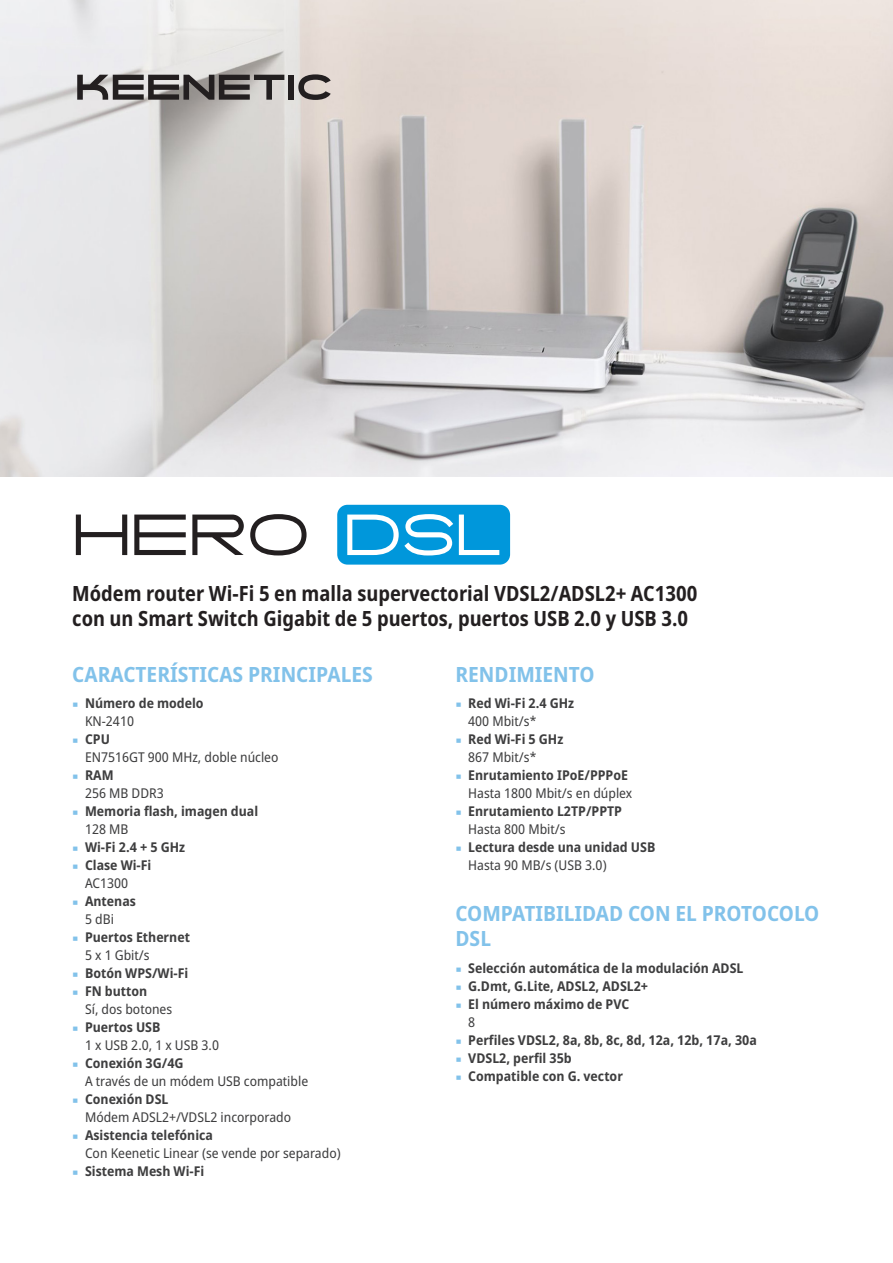
<style>
.page{position:relative;width:893px;height:1263px;background:#fff}
.page>*{position:absolute;margin:0;border:0;box-sizing:border-box;transform-origin:0 0}
.t1{font:54px "KEENETICM";color:#231f20}
.Model_description{font:700 semi-condensed 21px/25.5px "Noto Sans";color:#231f20;scale:.95 1}
.t2{font:700 semi-condensed 21px/25.2px "Noto Sans";color:#82c2ea}
.t3{font:700 semi-condensed 13.5px/18px "Noto Sans";color:#3e3e3f}
.t4{font:semi-condensed 13.5px/18px "Noto Sans";color:#3e3e3f}
.s1{color:#0097db}
.s2{font-family:"Pragmatica TT";font-weight:400;font-stretch:normal;font-size:10.8px;color:#82c2ea}
.s3{font-weight:400}
.s4{font-family:"Pragmatica TT";font-stretch:normal;font-size:10.8px;color:#82c2ea}
.s5{font-weight:700}
</style>
<div class="page">
<img style="left:0;top:0;width:893px;height:476px">
<div style="left:289px;top:75px;width:5px;height:25px;background:#231f20"></div>
<svg style="left:77px;top:75px;width:207px;height:25px;background:#747171"></svg>
<svg style="left:298px;top:74px;width:33px;height:26px"></svg>
<p class="t1" style="left:72px;top:500px;width:439px">HERO <span class="s1">Ñ</span></p>
<p class="Model_description" style="left:72px;top:581px;width:660px">Módem router Wi-Fi 5 en malla supervectorial VDSL2/ADSL2+ AC1300 con un Smart Switch Gigabit de 5 puertos, puertos USB 2.0 y USB 3.0</p>
<p class="t2" style="left:72px;top:662px;width:302px">CARACTERÍSTICAS PRINCIPALES</p>
<p class="t3" style="left:85px;top:694px;width:120px;text-indent:-13px"><span class="s2">Ӝ</span> Número de modelo<br><span class="s3">KN-2410</span></p>
<p class="t4" style="left:85px;top:730px;width:195px;text-indent:-13px"><span class="s4">Ӝ</span> <span class="s5">CPU<br></span>EN7516GT 900 MHz, doble núcleo</p>
<p class="t4" style="left:85px;top:766px;width:80px;text-indent:-13px"><span class="s4">Ӝ</span> <span class="s5">RAM<br></span>256 MB DDR3</p>
<p class="t3" style="left:85px;top:802px;width:175px;text-indent:-13px"><span class="s2">Ӝ</span> Memoria flash, imagen dual<br><span class="s3">128 MB</span></p>
<p class="t3" style="left:72px;top:838px;width:114px"><span class="s2">Ӝ</span> Wi-Fi 2.4 + 5 GHz</p>
<p class="t3" style="left:85px;top:856px;width:68px;text-indent:-13px"><span class="s2">Ӝ</span> Clase Wi-Fi<br><span class="s3">AC1300</span></p>
<p class="t3" style="left:85px;top:892px;width:52px;text-indent:-13px"><span class="s2">Ӝ</span> Antenas<br><span class="s3">5 dBi</span></p>
<p class="t3" style="left:85px;top:928px;width:106px;text-indent:-13px"><span class="s2">Ӝ</span> Puertos Ethernet<br><span class="s3">5 x 1 Gbit/s</span></p>
<p class="t3" style="left:72px;top:964px;width:118px"><span class="s2">Ӝ</span> Botón WPS/Wi-Fi</p>
<p class="t4" style="left:85px;top:982px;width:89px;text-indent:-13px"><span class="s4">Ӝ</span> <span class="s5">FN button<br></span>Sí, dos botones</p>
<p class="t4" style="left:85px;top:1018px;width:136px;text-indent:-13px"><span class="s4">Ӝ</span> <span class="s5">Puertos USB<br></span>1 x USB 2.0, 1 x USB 3.0</p>
<p class="t4" style="left:85px;top:1054px;width:225px;text-indent:-13px"><span class="s4">Ӝ</span> <span class="s5">Conexión 3G/4G<br></span>A través de un módem USB compatible</p>
<p class="t4" style="left:85px;top:1090px;width:208px;text-indent:-13px"><span class="s4">Ӝ</span> <span class="s5">Conexión DSL<br></span>Módem ADSL2+/VDSL2 incorporado</p>
<p class="t4" style="left:85px;top:1126px;width:257px;text-indent:-13px"><span class="s4">Ӝ</span> <span class="s5">Asistencia telefónica<br></span>Con Keenetic Linear (se vende por separado)</p>
<p class="t3" style="left:72px;top:1162px;width:134px"><span class="s2">Ӝ</span> Sistema Mesh Wi-Fi</p>
<p class="t2" style="left:455px;top:662px;width:141px">RENDIMIENTO</p>
<p class="t3" style="left:468px;top:694px;width:107px;text-indent:-13px"><span class="s2">Ӝ</span> Red Wi-Fi 2.4 GHz<br><span class="s3">400 Mbit/s*</span></p>
<p class="t3" style="left:468px;top:730px;width:97px;text-indent:-13px"><span class="s2">Ӝ</span> Red Wi-Fi 5 GHz<br><span class="s3">867 Mbit/s*</span></p>
<p class="t4" style="left:468px;top:766px;width:166px;text-indent:-13px"><span class="s4">Ӝ</span> <span class="s5">Enrutamiento IPoE/PPPoE<br></span>Hasta 1800 Mbit/s en dúplex</p>
<p class="t3" style="left:468px;top:802px;width:155px;text-indent:-13px"><span class="s2">Ӝ</span> Enrutamiento L2TP/PPTP<br><span class="s3">Hasta 800 Mbit/s</span></p>
<p class="t3" style="left:468px;top:838px;width:189px;text-indent:-13px"><span class="s2">Ӝ</span> Lectura desde una unidad USB<br><span class="s3">Hasta 90 MB/s (USB 3.0)</span></p>
<p class="t2" style="left:455px;top:901px;width:365px">COMPATIBILIDAD CON EL PROTOCOLO<br>DSL</p>
<p class="t3" style="left:455px;top:959px;width:289px"><span class="s2">Ӝ</span> Selección automática de la modulación ADSL</p>
<p class="t3" style="left:455px;top:977px;width:194px"><span class="s2">Ӝ</span> G.Dmt, G.Lite, ADSL2, ADSL2+</p>
<p class="t3" style="left:468px;top:995px;width:162px;text-indent:-13px"><span class="s2">Ӝ</span> El número máximo de PVC<br><span class="s3">8</span></p>
<p class="t3" style="left:455px;top:1031px;width:303px"><span class="s2">Ӝ</span> Perfiles VDSL2, 8a, 8b, 8c, 8d, 12a, 12b, 17a, 30a</p>
<p class="t3" style="left:455px;top:1049px;width:118px"><span class="s2">Ӝ</span> VDSL2, perfil 35b</p>
<p class="t3" style="left:455px;top:1067px;width:169px"><span class="s2">Ӝ</span> Compatible con G. vector</p>
</div>
